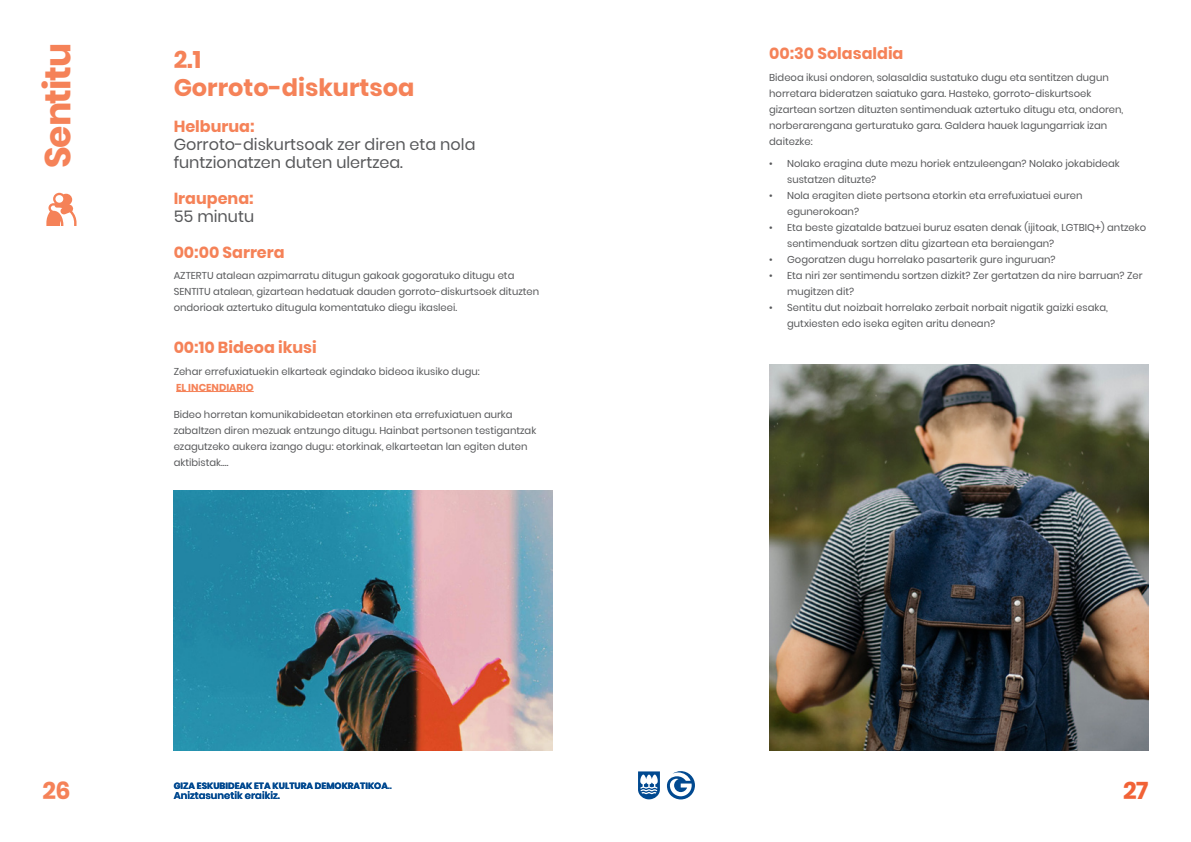
<style>
.page{position:relative;width:1191px;height:842px;background:#fff}
.page>*{position:absolute;margin:0;border:0;box-sizing:border-box;transform-origin:0 0}
.t1{font:700 36px "Poppins";letter-spacing:-.03em;color:#f58258}
.Titular_Poppins_24_2{font:700 24px "Poppins";color:#f58258}
.t2{font:700 24px "Poppins";color:#f16236}
.Subtitulo_Poppins_16{font:16px/18px "Poppins";color:#57585a}
.Subtitulo_Poppins_16-2{font:700 16px "Poppins";color:#f58258}
.Parrafo_10_16{font:10px/16px "Poppins";color:#57585a}
.t3{font:600 10px "Poppins";color:#014990}
.t4{font:700 9px "Poppins";color:#014990}
.s1{font-weight:700;color:#f58258}
</style>
<div class="page">
<svg style="left:638px;top:771px;width:57px;height:28px"></svg>
<svg style="left:46px;top:193px;width:31px;height:33px"></svg>
<hr style="left:176px;top:391px;width:78px;height:1px;background:#f58258">
<img style="left:174px;top:490px;width:379px;height:260px">
<img style="left:769px;top:364px;width:379px;height:386px">
<h1 class="t1" style="left:37px;top:168px;width:127px;rotate:-90deg">Sentitu</h1>
<p class="Titular_Poppins_24_2" style="left:174px;top:45px;width:29px">2.1</p>
<p class="Titular_Poppins_24_2" style="left:174px;top:73px;width:242px">Gorroto-diskurtsoa</p>
<p class="Subtitulo_Poppins_16-2" style="left:174px;top:117px;width:82px">Helburua:</p>
<p class="Subtitulo_Poppins_16" style="left:174px;top:135px;width:303px">Gorroto-diskurtsoak zer diren eta nola funtzionatzen duten ulertzea.</p>
<p class="Subtitulo_Poppins_16-2" style="left:174px;top:189px;width:82px">Iraupena:</p>
<p class="Subtitulo_Poppins_16" style="left:174px;top:207px;width:82px">55 minutu</p>
<p class="Subtitulo_Poppins_16-2" style="left:174px;top:243px;width:112px">00:00 Sarrera</p>
<p class="Parrafo_10_16" style="left:174px;top:268px;width:367px">AZTERTU atalean azpimarratu ditugun gakoak gogoratuko ditugu eta<br>SENTITU atalean, gizartean hedatuak dauden gorroto-diskurtsoek dituzten ondorioak aztertuko ditugula komentatuko diegu ikasleei.</p>
<p class="Subtitulo_Poppins_16-2" style="left:174px;top:338px;width:144px">00:10 Bideoa ikusi</p>
<p class="Parrafo_10_16" style="left:174px;top:363px;width:307px">Zehar errefuxiatuekin elkarteak egindako bideoa ikusiko dugu:<br><span class="s1">EL INCENDIARIO</span></p>
<p class="Parrafo_10_16" style="left:174px;top:407px;width:364px">Bideo horretan komunikabideetan etorkinen eta errefuxiatuen aurka zabaltzen diren mezuak entzungo ditugu. Hainbat pertsonen testigantzak ezagutzeko aukera izango dugu: etorkinak, elkarteetan lan egiten duten aktibistak….</p>
<h2 class="Titular_Poppins_24_2" style="left:43px;top:777px;width:30px">26</h2>
<p class="t4" style="left:174px;top:780px;width:220px">GIZA ESKUBIDEAK ETA KULTURA DEMOKRATIKOA .</p>
<p class="t3" style="left:174px;top:790px;width:108px">Aniztasunetik eraikiz.</p>
<p class="t4" style="left:388px;top:780px;width:4px">.</p>
<p class="Subtitulo_Poppins_16-2" style="left:769px;top:44px;width:136px">00:30 Solasaldia</p>
<p class="Parrafo_10_16" style="left:769px;top:70px;width:356px">Bideoa ikusi ondoren, solasaldia sustatuko dugu eta sentitzen dugun horretara bideratzen saiatuko gara. Hasteko, gorroto-diskurtsoek gizartean sortzen dituzten sentimenduak aztertuko ditugu eta, ondoren, norberarengana gerturatuko gara. Galdera hauek lagungarriak izan daitezke:</p>
<p class="Parrafo_10_16" style="left:787px;top:155px;width:334px;text-indent:-18px">• Nolako eragina dute mezu horiek entzuleengan? Nolako jokabideak sustatzen dituzte?</p>
<p class="Parrafo_10_16" style="left:787px;top:187px;width:297px;text-indent:-18px">• Nola eragiten diete pertsona etorkin eta errefuxiatuei euren egunerokoan?</p>
<p class="Parrafo_10_16" style="left:787px;top:219px;width:360px;text-indent:-18px">• Eta beste gizatalde batzuei buruz esaten denak (ijitoak, LGTBIQ+) antzeko sentimenduak sortzen ditu gizartean eta beraiengan?</p>
<p class="Parrafo_10_16" style="left:769px;top:251px;width:288px">• Gogoratzen dugu horrelako pasarterik gure inguruan?</p>
<p class="Parrafo_10_16" style="left:787px;top:267px;width:357px;text-indent:-18px">• Eta niri zer sentimendu sortzen dizkit? Zer gertatzen da nire barruan? Zer mugitzen dit?</p>
<p class="Parrafo_10_16" style="left:787px;top:299px;width:322px;text-indent:-18px">• Sentitu dut noizbait horrelako zerbait norbait nigatik gaizki esaka, gutxiesten edo iseka egiten aritu denean?</p>
<h2 class="t2" style="left:1123px;top:777px;width:27px">27</h2>
</div>
